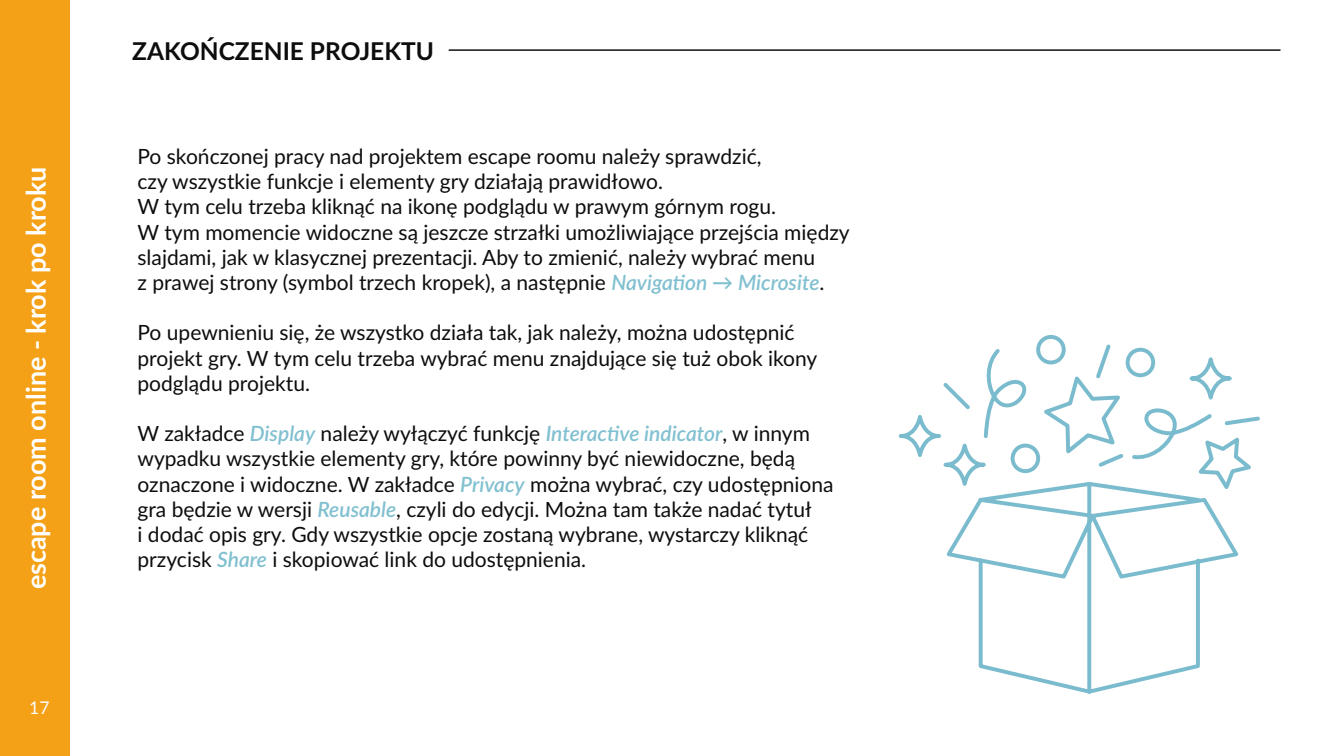
<style>
.page{position:relative;width:1344px;height:756px;background:#fff}
.page>*{position:absolute;margin:0;border:0;box-sizing:border-box;transform-origin:0 0}
.t1{font:700 26.95px "Lato";color:#fff}
.t2{font:700 24.5px "Lato";color:#0d0d0d}
.t3{font:21px/25.2px "Lato";color:#0d0d0d}
.t4{font:17.5px "Lato";color:#fcfcfc}
.s1{font-weight:600;font-style:italic;color:#81c0d0}
</style>
<div class="page">
<div style="left:0;top:0;width:70px;height:756px;background:#f5a117"></div>
<hr style="left:449px;top:49px;width:832px;height:2px;background:#000">
<svg style="left:899px;top:335px;width:361px;height:359px"></svg>
<p class="t1" style="left:16px;top:589px;width:424px;rotate:-90deg">escape room online - krok po kroku</p>
<p class="t4" style="left:29px;top:695px;width:22px">17</p>
<p class="t2" style="left:132px;top:33px;width:303px">ZAKOŃCZENIE PROJEKTU</p>
<p class="t3" style="left:138px;top:143px;width:625px">Po skończonej pracy nad projektem escape roomu należy sprawdzić,</p>
<p class="t3" style="left:138px;top:168px;width:527px">czy wszystkie funkcje i elementy gry działają prawidłowo.</p>
<p class="t3" style="left:138px;top:193px;width:640px">W tym celu trzeba kliknąć na ikonę podglądu w prawym górnym rogu.</p>
<p class="t3" style="left:138px;top:218px;width:714px">W tym momencie widoczne są jeszcze strzałki umożliwiające przejścia między slajdami, jak w klasycznej prezentacji. Aby to zmienić, należy wybrać menu</p>
<p class="t3" style="left:138px;top:269px;width:689px">z prawej strony (symbol trzech kropek), a następnie <span class="s1">Navigation → Microsite</span>.</p>
<p class="t3" style="left:138px;top:319px;width:658px">Po upewnieniu się, że wszystko działa tak, jak należy, można udostępnić</p>
<p class="t3" style="left:138px;top:344px;width:681px">projekt gry. W tym celu trzeba wybrać menu znajdujące się tuż obok ikony podglądu projektu.</p>
<p class="t3" style="left:138px;top:420px;width:698px">W zakładce <span class="s1">Display</span> należy wyłączyć funkcję <span class="s1">Interactive indicator</span>, w innym wypadku wszystkie elementy gry, które powinny być niewidoczne, będą oznaczone i widoczne. W zakładce <span class="s1">Privacy</span> można wybrać, czy udostępniona gra będzie w wersji <span class="s1">Reusable</span>, czyli do edycji. Można tam także nadać tytuł<br>i dodać opis gry. Gdy wszystkie opcje zostaną wybrane, wystarczy kliknąć przycisk <span class="s1">Share</span> i skopiować link do udostępnienia.</p>
</div>
